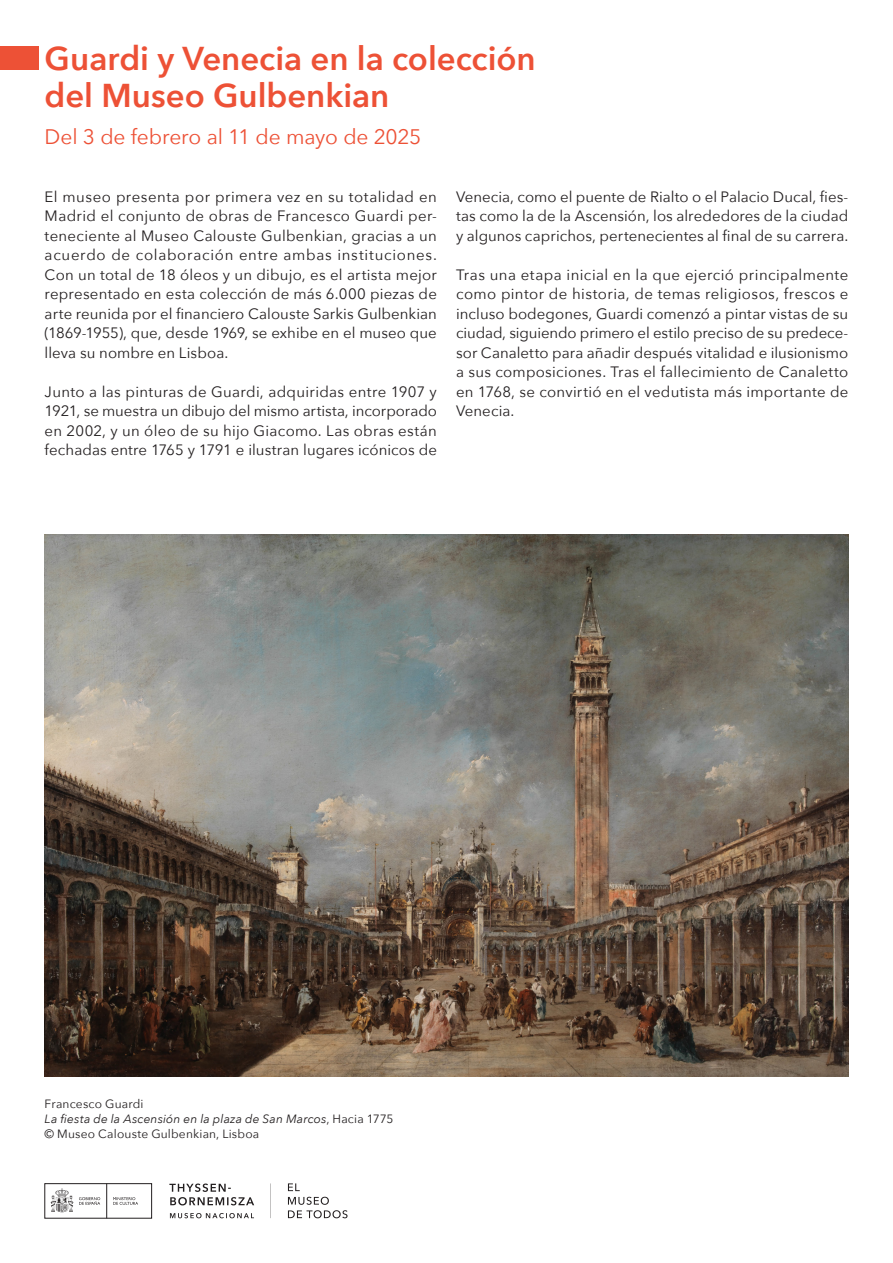
<style>
.page{position:relative;width:893px;height:1263px;background:#fff}
.page>*{position:absolute;margin:0;border:0;box-sizing:border-box;transform-origin:0 0}
.t1{font:600 33px/37.5px "Avenir Next";color:#ed5136}
.t2{font:21px "Avenir Next";letter-spacing:-.01em;color:#ed5136}
.P_-ES{font:15px/19.5px "Avenir Next";letter-spacing:.005em;color:#231f20;text-align:justify}
.t3{font:italic 12px "Avenir Next";letter-spacing:.015em;color:#231f20}
.t4{font:12px "Avenir Next";letter-spacing:.015em;color:#231f20}
.s1{font-style:normal}
</style>
<div class="page">
<div style="left:0;top:46px;width:39px;height:24px;background:#ed5136"></div>
<svg style="left:270px;top:1183px;width:77px;height:35px"></svg>
<svg style="left:169px;top:1183px;width:85px;height:22px"></svg>
<svg style="left:170px;top:1213px;width:84px;height:5px"></svg>
<svg style="left:113px;top:1197px;width:25px;height:8px"></svg>
<svg style="left:79px;top:1197px;width:21px;height:8px"></svg>
<hr style="left:106px;top:1183px;width:1px;height:35px;background:#231f20">
<div style="left:45px;top:1183px;width:107px;height:35px;border:1px solid #231f20"></div>
<svg style="left:51px;top:1188px;width:22px;height:24px"></svg>
<img style="left:45px;top:534px;width:803px;height:542px">
<h2 class="t1" style="left:45px;top:38px;width:492px">Guardi y Venecia en la colección del Museo Gulbenkian</h2>
<h3 class="t2" style="left:45px;top:119px;width:378px">Del 3 de febrero al 11 de mayo de 2025</h3>
<p class="P_-ES" style="left:45px;top:186px;width:394px">El museo presenta por primera vez en su totalidad en Madrid el conjunto de obras de Francesco Guardi per&shy;teneciente al Museo Calouste Gulbenkian, gracias a un acuerdo de colaboración entre ambas instituciones.<br>Con un total de 18 óleos y un dibujo, es el artista mejor representado en esta colección de más 6.000 piezas de arte reunida por el financiero Calouste Sarkis Gulbenkian (1869-1955), que, desde 1969, se exhibe en el museo que lleva su nombre en Lisboa.</p>
<p class="P_-ES" style="left:45px;top:381px;width:394px">Junto a las pinturas de Guardi, adquiridas entre 1907 y 1921, se muestra un dibujo del mismo artista, incorporado en 2002, y un óleo de su hijo Giacomo. Las obras están fechadas entre 1765 y 1791 e ilustran lugares icónicos de</p>
<p class="P_-ES" style="left:456px;top:186px;width:394px">Venecia, como el puente de Rialto o el Palacio Ducal, fies&shy;tas como la de la Ascensión, los alrededores de la ciudad y algunos caprichos, pertenecientes al final de su carrera.</p>
<p class="P_-ES" style="left:456px;top:264px;width:394px">Tras una etapa inicial en la que ejerció principalmente como pintor de historia, de temas religiosos, frescos e incluso bodegones, Guardi comenzó a pintar vistas de su ciudad, siguiendo primero el estilo preciso de su predece&shy;sor Canaletto para añadir después vitalidad e ilusionismo a sus composiciones. Tras el fallecimiento de Canaletto en 1768, se convirtió en el vedutista más importante de Venecia.</p>
<p class="t4" style="left:45px;top:1093px;width:100px">Francesco Guardi</p>
<p class="t3" style="left:45px;top:1108px;width:350px">La fiesta de la Ascensión en la plaza de San Marcos<span class="s1">, Hacia 1775</span></p>
<p class="t4" style="left:45px;top:1123px;width:216px">© Museo Calouste Gulbenkian, Lisboa</p>
</div>
